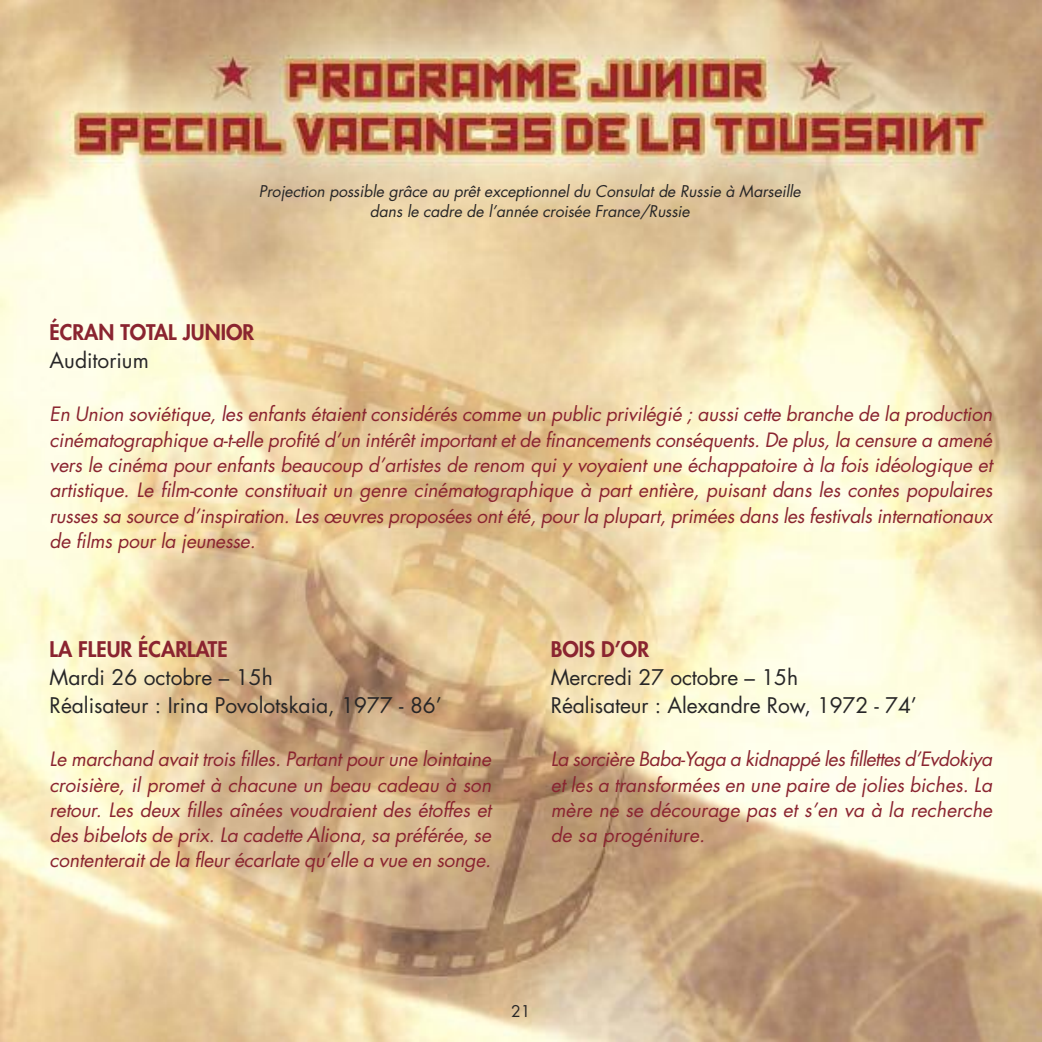
<style>
.page{position:relative;width:1042px;height:1042px;background:#fff}
.page>*{position:absolute;margin:0;border:0;box-sizing:border-box;transform-origin:0 0}
.t1{font:21px/27.7px "Futura";color:#272627}
.t2{font:800 21px "Futura";color:#8a2430}
.t3{font:italic 19.25px/25.2px "Futura";letter-spacing:-.01em;color:#8a2430;text-align:justify}
.t4{font:italic 15.75px/20.7px "Futura";letter-spacing:-.005em;color:#272627;text-align:center}
.t5{font:15.75px "Futura";color:#272627}
</style>
<div class="page">
<img style="left:0;top:0;width:1042px;height:1042px">
<p class="t4" style="left:259px;top:182px;width:543px">Projection possible grâce au prêt exceptionnel du Consulat de Russie à Marseille dans le cadre de l’année croisée France/Russie</p>
<p class="t2" style="left:50px;top:322px;width:206px">ÉCRAN TOTAL JUNIOR</p>
<p class="t1" style="left:50px;top:348px;width:101px">Auditorium</p>
<p class="t3" style="left:50px;top:403px;width:944px">En Union soviétique, les enfants étaient considérés comme un public privilégié ; aussi cette branche de la production cinématographique a-t-elle profité d’un intérêt important et de financements conséquents. De plus, la censure a amené vers le cinéma pour enfants beaucoup d’artistes de renom qui y voyaient une échappatoire à la fois idéologique et artistique. Le film-conte constituait un genre cinématographique à part entière, puisant dans les contes populaires russes sa source d’inspiration. Les œuvres proposées ont été, pour la plupart, primées dans les festivals internationaux de films pour la jeunesse.</p>
<p class="t2" style="left:50px;top:639px;width:180px">LA FLEUR ÉCARLATE</p>
<p class="t1" style="left:50px;top:665px;width:394px">Mardi 26 octobre – 15h<br>Réalisateur : Irina Povolotskaia, 1977 - 86’</p>
<p class="t3" style="left:50px;top:748px;width:443px">Le marchand avait trois filles. Partant pour une lointaine croisière, il promet à chacune un beau cadeau à son retour. Les deux filles aînées voudraient des étoffes et des bibelots de prix. La cadette Aliona, sa préférée, se contenterait de la fleur écarlate qu’elle a vue en songe.</p>
<p class="t2" style="left:551px;top:639px;width:100px">BOIS D’OR</p>
<p class="t1" style="left:551px;top:665px;width:368px">Mercredi 27 octobre – 15h<br>Réalisateur : Alexandre Row, 1972 - 74’</p>
<p class="t3" style="left:551px;top:748px;width:443px">La sorcière Baba-Yaga a kidnappé les fillettes d’Evdokiya et les a transformées en une paire de jolies biches. La mère ne se décourage pas et s’en va à la recherche de sa progéniture.</p>
<p class="t5" style="left:511px;top:1003px;width:21px">21</p>
</div>
